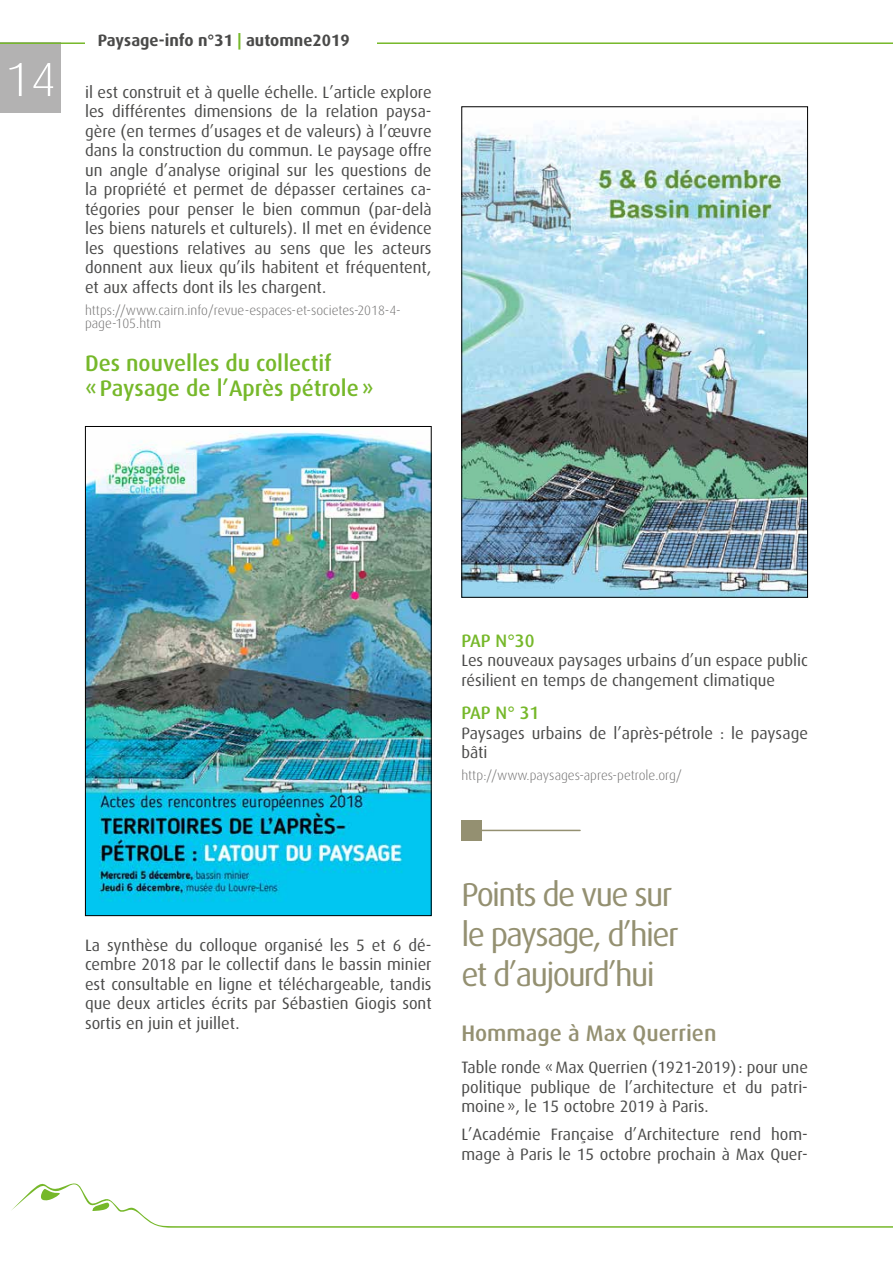
<style>
.page{position:relative;width:893px;height:1263px;background:#fff}
.page>*{position:absolute;margin:0;border:0;box-sizing:border-box;transform-origin:0 0}
.t1{font:300 48px "Dax OT";color:#fff;scale:1.05 1}
.t2{font:33px/39.6px "Dax OT";letter-spacing:-.05em;color:#949071}
.t3{font:500 22.5px/25.5px "Dax OT";color:#76b82a}
.t4{font:500 22.5px "Dax OT";color:#949071}
.t5{font:500 18px "Dax OT";color:#76b82a}
.t6{font:16.5px/19.5px "Dax OT";color:#4a4a49;text-align:justify}
.t7{font:700 16.5px "Dax OT";color:#4a4a49}
.t8{font:300 13.5px/13.5px "Dax OT";color:#706f6f}
.s1{color:#76b82a}
</style>
<div class="page">
<div style="left:0;top:42px;width:61px;height:71px;background:#b3b2b2"></div>
<svg style="left:11px;top:1183px;width:882px;height:45px"></svg>
<hr style="left:0;top:42px;width:893px;height:2px;background:#76b82a">
<div style="left:85px;top:0;width:292px;height:85px;background:#fff"></div>
<img style="left:87px;top:430px;width:343px;height:484px">
<img style="left:463px;top:121px;width:343px;height:475px">
<div style="left:461px;top:820px;width:21px;height:21px;background:#949071"></div>
<hr style="left:472px;top:830px;width:108px;height:1px;background:#949071">
<h1 class="t1" style="left:5px;top:53px;width:50px">14</h1>
<p class="t7" style="left:98px;top:31px;width:253px">Paysage-info n°31 <span class="s1">|</span> automne2019</p>
<p class="t6" style="left:85px;top:82px;width:348px">il est construit et à quelle échelle. L’article explore les différentes dimensions de la relation paysa&shy;gère (en termes d’usages et de valeurs) à l’œuvre dans la construction du commun. Le paysage offre un angle d’analyse original sur les questions de la propriété et permet de dépasser certaines ca&shy;tégories pour penser le bien commun (par-delà les biens naturels et culturels). Il met en évidence les questions relatives au sens que les acteurs donnent aux lieux qu’ils habitent et fréquentent, et aux affects dont ils les chargent.</p>
<p class="t8" style="left:85px;top:303px;width:317px">https://www.cairn.info/revue-espaces-et-societes-2018-4- page-105.htm</p>
<h3 class="t3" style="left:85px;top:350px;width:290px">Des nouvelles du collectif «Paysage de l’Après pétrole»</h3>
<p class="t5" style="left:461px;top:630px;width:75px">PAP N°30</p>
<p class="t6" style="left:461px;top:651px;width:348px">Les nouveaux paysages urbains d’un espace public résilient en temps de changement climatique</p>
<p class="t5" style="left:461px;top:703px;width:80px">PAP N° 31</p>
<p class="t6" style="left:461px;top:724px;width:348px">Paysages urbains de l’après-pétrole : le paysage bâti</p>
<p class="t8" style="left:461px;top:769px;width:222px">http://www.paysages-apres-petrole.org/</p>
<p class="t6" style="left:85px;top:935px;width:348px">La synthèse du colloque organisé les 5 et 6 dé&shy;cembre 2018 par le collectif dans le bassin minier est consultable en ligne et téléchargeable, tandis que deux articles écrits par Sébastien Giogis sont sortis en juin et juillet.</p>
<h2 class="t2" style="left:461px;top:875px;width:219px">Points de vue sur le paysage, d’hier et d’aujourd’hui</h2>
<h3 class="t4" style="left:461px;top:1020px;width:257px">Hommage à Max Querrien</h3>
<p class="t6" style="left:461px;top:1058px;width:348px">Table ronde «Max Querrien (1921-2019): pour une politique publique de l’architecture et du patri&shy;moine», le 15 octobre 2019 à Paris.</p>
<p class="t6" style="left:461px;top:1125px;width:348px">L’Académie Française d’Architecture rend hom&shy;mage à Paris le 15 octobre prochain à Max Quer-</p>
</div>
